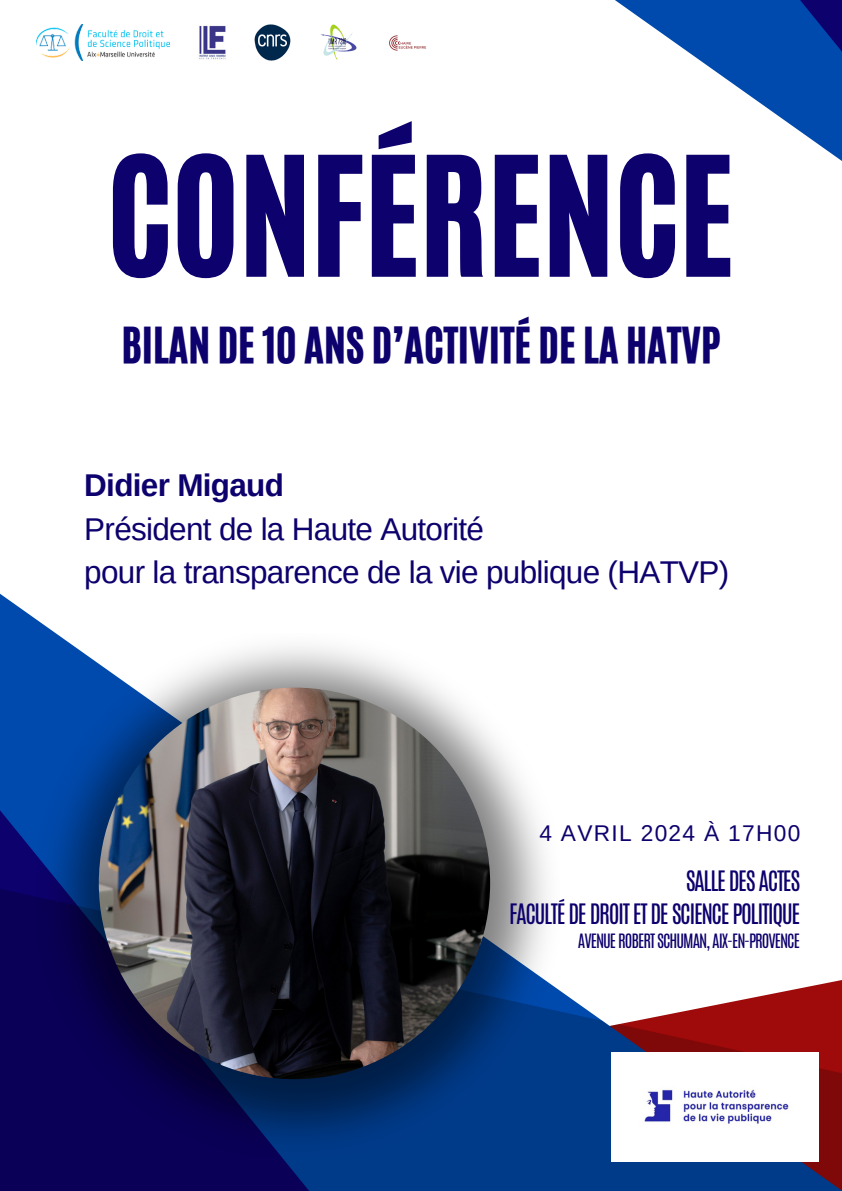
<style>
.page{position:relative;width:842px;height:1191px;background:#fff}
.page>*{position:absolute;margin:0;border:0;box-sizing:border-box;transform-origin:0 0}
.t1{font:138px "CA Generated";color:#0d016d}
.t2{font:41.7px "CA Generated";color:#0d016d}
.t3{font:31.5px/43.5px "Arimo";letter-spacing:-.02em;color:#0d016d}
.t4{font:23.5px "Antonio";letter-spacing:-.06em;color:#0d016d}
.t5{font:22.7px "Arimo";letter-spacing:.055em;color:#0d016d}
.t6{font:16.5px "Antonio";letter-spacing:-.06em;color:#0d016d}
.s1{font-weight:700}
</style>
<div class="page">
<svg style="left:0;top:593px;width:56px;height:205px;background:#2363b8"></svg>
<svg style="left:0;top:798px;width:842px;height:392px"></svg>
<svg style="left:644px;top:21px;width:198px;height:140px"></svg>
<svg style="left:615px;top:0;width:227px;height:21px;background:#124aa8"></svg>
<img style="left:36px;top:633px;width:523px;height:522px">
<img style="left:99px;top:687px;width:391px;height:391px;border-radius:50%">
<img style="left:612px;top:1052px;width:206px;height:109px">
<img style="left:36px;top:25px;width:134px;height:36px">
<img style="left:199px;top:25px;width:27px;height:35px">
<img style="left:320px;top:25px;width:37px;height:36px">
<img style="left:255px;top:25px;width:36px;height:35px">
<img style="left:389px;top:35px;width:38px;height:16px">
<p class="t1" style="left:107px;top:117px;width:628px">CONFÉRENCE</p>
<p class="t2" style="left:122px;top:315px;width:600px">BILAN DE 10 ANS D’ACTIVITÉ DE LA HATVP</p>
<h4 class="t3" style="left:84px;top:463px;width:647px"><span class="s1">Didier Migaud<br></span>Président de la Haute Autorité<br>pour la transparence de la vie publique (HATVP)</h4>
<p class="t5" style="left:539px;top:820px;width:262px">4 AVRIL 2024 À 17H00</p>
<h2 class="t4" style="left:686px;top:864px;width:116px">SALLE DES ACTES</h2>
<h3 class="t4" style="left:509px;top:896px;width:293px">FACULTÉ DE DROIT ET DE SCIENCE POLITIQUE</h3>
<p class="t6" style="left:578px;top:929px;width:224px">AVENUE ROBERT SCHUMAN, AIX-EN-PROVENCE</p>
</div>
